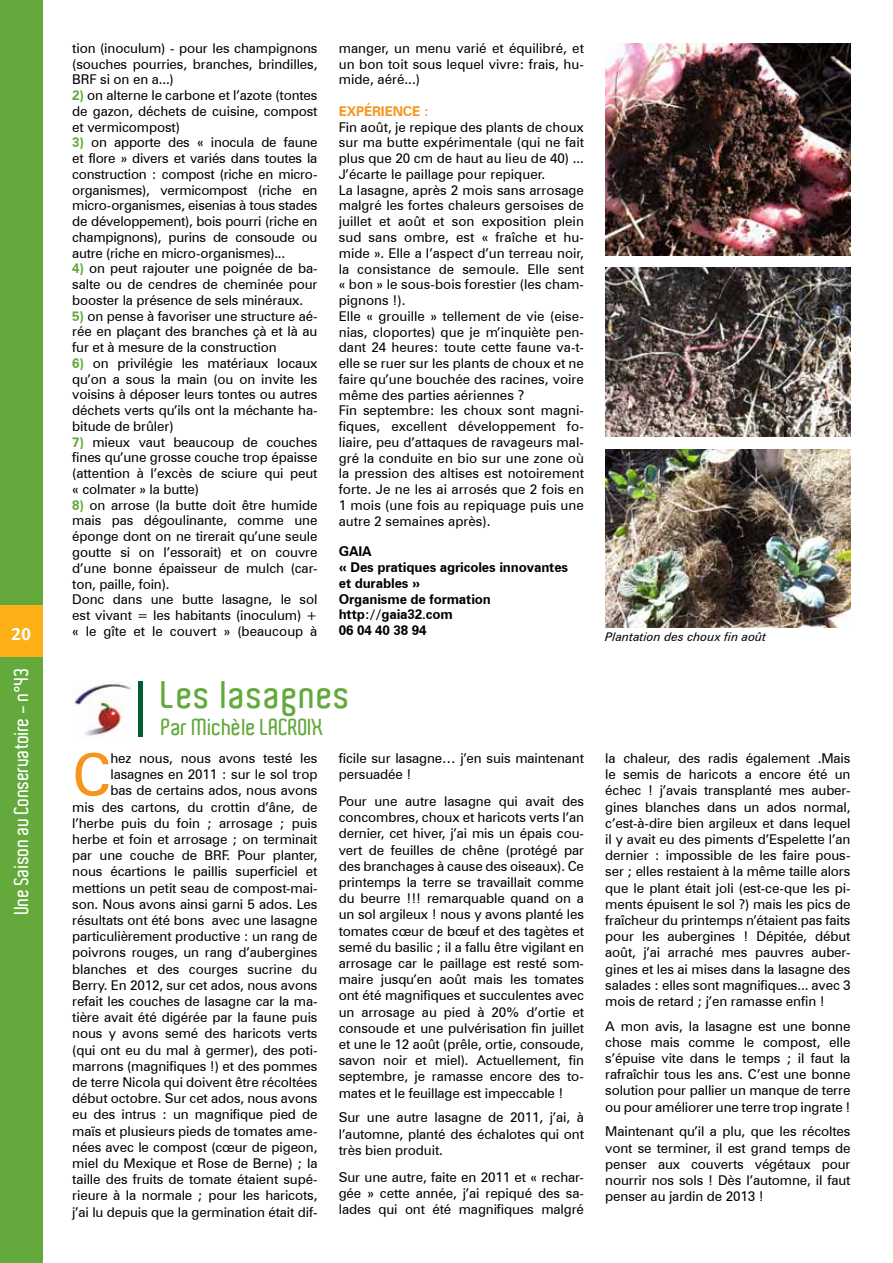
<style>
.page{position:relative;width:893px;height:1263px;background:#fff}
.page>*{position:absolute;margin:0;border:0;box-sizing:border-box;transform-origin:0 0}
.t1{font:58.5px "Zurich BT";color:#f7941e}
.t2{font:600 37.5px "Aldo";letter-spacing:.03em;color:#63a93b}
.t3{font:600 22.5px "Aldo";color:#63a93b}
.t4{font:600 19.5px "Aldo";color:#fff}
.t5{font:18px "Meta Bold CELF Roman";color:#fff}
.t6{font:13.5px/16.2px "Zurich BT";letter-spacing:-.01em;color:#000;text-align:justify}
.t7{font:700 13.5px/15.8px "Zurich BT";letter-spacing:-.01em;color:#000}
.t8{font:700 13.5px "Zurich BT";letter-spacing:-.01em;color:#f7941e}
.t9{font:italic 12px "Zurich BT";color:#000}
.s1{font-weight:700;color:#63a93b}
</style>
<div class="page">
<img style="left:605px;top:43px;width:245px;height:212px">
<img style="left:605px;top:449px;width:245px;height:179px">
<img style="left:605px;top:268px;width:245px;height:169px">
<img style="left:72px;top:684px;width:59px;height:52px">
<hr style="left:139px;top:681px;width:4px;height:55px;background:#005d30">
<div style="left:0;top:0;width:43px;height:1263px;background:#63a93b"></div>
<div style="left:0;top:606px;width:43px;height:51px;background:#fcaf17"></div>
<h3 class="t5" style="left:11px;top:623px;width:22px">20</h3>
<h3 class="t4" style="left:10px;top:914px;width:248px;rotate:-90deg">Une Saison au Conservatoire - n°43</h3>
<p class="t6" style="left:72px;top:40px;width:247px;line-height:15.8px">tion (inoculum) - pour les champignons (souches pourries, branches, brindilles, BRF si on en a...)</p>
<p class="t6" style="left:72px;top:87px;width:247px;line-height:15.8px"><span class="s1">2)</span> on alterne le carbone et l’azote (tontes de gazon, déchets de cuisine, compost et vermicompost)</p>
<p class="t6" style="left:72px;top:135px;width:247px;line-height:15.8px"><span class="s1">3)</span> on apporte des « inocula de faune et flore » divers et variés dans toutes la construction : compost (riche en micro&shy;organismes), vermicompost (riche en micro-organismes, eisenias à tous stades de développement), bois pourri (riche en champignons), purins de consoude ou autre (riche en micro-organismes)...</p>
<p class="t6" style="left:72px;top:261px;width:247px;line-height:15.8px"><span class="s1">4)</span> on peut rajouter une poignée de ba&shy;salte ou de cendres de cheminée pour booster la présence de sels minéraux.</p>
<p class="t6" style="left:72px;top:308px;width:247px;line-height:15.8px"><span class="s1">5)</span> on pense à favoriser une structure aé&shy;rée en plaçant des branches çà et là au fur et à mesure de la construction</p>
<p class="t6" style="left:72px;top:355px;width:247px;line-height:15.8px"><span class="s1">6)</span> on privilégie les matériaux locaux qu’on a sous la main (ou on invite les voisins à déposer leurs tontes ou autres déchets verts qu’ils ont la méchante ha&shy;bitude de brûler)</p>
<p class="t6" style="left:72px;top:434px;width:247px;line-height:15.8px"><span class="s1">7)</span> mieux vaut beaucoup de couches fines qu’une grosse couche trop épaisse (attention à l’excès de sciure qui peut « colmater » la butte)</p>
<p class="t6" style="left:72px;top:497px;width:247px;line-height:15.8px;text-align:left"><span class="s1">8)</span> on arrose (la butte doit être humide mais pas dégoulinante, comme une éponge dont on ne tirerait qu’une seule goutte si on l’essorait) et on couvre d’une bonne épaisseur de mulch (car&shy;ton, paille, foin).<br>Donc dans une butte lasagne, le sol est vivant = les habitants (inoculum) + « le gîte et le couvert » (beaucoup à</p>
<p class="t6" style="left:339px;top:40px;width:247px;line-height:15.8px">manger, un menu varié et équilibré, et un bon toit sous lequel vivre: frais, hu&shy;mide, aéré...)</p>
<p class="t8" style="left:339px;top:103px;width:56px">Expérience</p>
<p class="t8" style="left:424px;top:103px;width:7px">:</p>
<p class="t6" style="left:339px;top:119px;width:247px;line-height:15.8px;text-align:left">Fin août, je repique des plants de choux sur ma butte expérimentale (qui ne fait plus que 20 cm de haut au lieu de 40) ...<br>J’écarte le paillage pour repiquer.<br>La lasagne, après 2 mois sans arrosage malgré les fortes chaleurs gersoises de juillet et août et son exposition plein sud sans ombre, est « fraîche et hu&shy;mide ». Elle a l’aspect d’un terreau noir, la consistance de semoule. Elle sent « bon » le sous-bois forestier (les cham&shy;pignons !).<br>Elle « grouille » tellement de vie (eise&shy;nias, cloportes) que je m’inquiète pen&shy;dant 24 heures: toute cette faune va-t&shy;elle se ruer sur les plants de choux et ne faire qu’une bouchée des racines, voire même des parties aériennes ?<br>Fin septembre: les choux sont magni&shy;fiques, excellent développement fo&shy;liaire, peu d’attaques de ravageurs mal&shy;gré la conduite en bio sur une zone où la pression des altises est notoirement forte. Je ne les ai arrosés que 2 fois en 1 mois (une fois au repiquage puis une autre 2 semaines après).</p>
<p class="t7" style="left:339px;top:543px;width:231px">GAIA<br>« Des pratiques agricoles innovantes et durables »<br>Organisme de formation http://gaia32.com<br>06 04 40 38 94</p>
<h2 class="t2" style="left:162px;top:674px;width:191px">Les lasagnes</h2>
<h3 class="t3" style="left:162px;top:714px;width:118px">Par Michèle Lacroix</h3>
<h1 class="t1" style="left:72px;top:739px;width:40px">C</h1>
<p class="t6" style="left:72px;top:750px;width:247px;text-align:right">hez nous, nous avons testé les lasagnes en 2011 : sur le sol trop<br>bas de certains ados, nous avons<br>mis des cartons, du crottin d’âne, de l’herbe puis du foin ; arrosage ; puis herbe et foin et arrosage ; on terminait par une couche de BRF. Pour planter, nous écartions le paillis superficiel et mettions un petit seau de compost-mai&shy;son. Nous avons ainsi garni 5 ados. Les résultats ont été bons avec une lasagne particulièrement productive : un rang de poivrons rouges, un rang d’aubergines blanches et des courges sucrine du Berry. En 2012, sur cet ados, nous avons refait les couches de lasagne car la ma&shy;tière avait été digérée par la faune puis nous y avons semé des haricots verts (qui ont eu du mal à germer), des poti&shy;marrons (magnifiques !) et des pommes de terre Nicola qui doivent être récoltées début octobre. Sur cet ados, nous avons eu des intrus : un magnifique pied de maïs et plusieurs pieds de tomates ame&shy;nées avec le compost (cœur de pigeon, miel du Mexique et Rose de Berne) ; la taille des fruits de tomate étaient supé&shy;rieure à la normale ; pour les haricots, j’ai lu depuis que la germination était dif-</p>
<p class="t6" style="left:339px;top:750px;width:247px">ficile sur lasagne… j’en suis maintenant persuadée !</p>
<p class="t6" style="left:339px;top:793px;width:247px">Pour une autre lasagne qui avait des concombres, choux et haricots verts l’an dernier, cet hiver, j’ai mis un épais cou&shy;vert de feuilles de chêne (protégé par des branchages à cause des oiseaux). Ce printemps la terre se travaillait comme du beurre !!! remarquable quand on a un sol argileux ! nous y avons planté les tomates cœur de bœuf et des tagètes et semé du basilic ; il a fallu être vigilant en arrosage car le paillage est resté som&shy;maire jusqu’en août mais les tomates ont été magnifiques et succulentes avec un arrosage au pied à 20% d’ortie et consoude et une pulvérisation fin juillet et une le 12 août (prêle, ortie, consoude, savon noir et miel). Actuellement, fin septembre, je ramasse encore des to&shy;mates et le feuillage est impeccable !</p>
<p class="t6" style="left:339px;top:1109px;width:247px">Sur une autre lasagne de 2011, j’ai, à l’automne, planté des échalotes qui ont très bien produit.</p>
<p class="t6" style="left:339px;top:1168px;width:247px">Sur une autre, faite en 2011 et « rechar&shy;gée » cette année, j’ai repiqué des sa&shy;lades qui ont été magnifiques malgré</p>
<p class="t9" style="left:605px;top:629px;width:163px">Plantation des choux fin août</p>
<p class="t6" style="left:605px;top:750px;width:247px">la chaleur, des radis également .Mais le semis de haricots a encore été un échec ! j’avais transplanté mes auber&shy;gines blanches dans un ados normal, c’est-à-dire bien argileux et dans lequel il y avait eu des piments d’Espelette l’an dernier : impossible de les faire pous&shy;ser ; elles restaient à la même taille alors que le plant était joli (est-ce-que les pi&shy;ments épuisent le sol ?) mais les pics de fraîcheur du printemps n’étaient pas faits pour les aubergines ! Dépitée, début août, j’ai arraché mes pauvres auber&shy;gines et les ai mises dans la lasagne des salades : elles sont magnifiques... avec 3 mois de retard ; j’en ramasse enfin !</p>
<p class="t6" style="left:605px;top:1018px;width:247px">A mon avis, la lasagne est une bonne chose mais comme le compost, elle s’épuise vite dans le temps ; il faut la rafraîchir tous les ans. C’est une bonne solution pour pallier un manque de terre ou pour améliorer une terre trop ingrate !</p>
<p class="t6" style="left:605px;top:1123px;width:247px">Maintenant qu’il a plu, que les récoltes vont se terminer, il est grand temps de penser aux couverts végétaux pour nourrir nos sols ! Dès l’automne, il faut penser au jardin de 2013 !</p>
</div>
